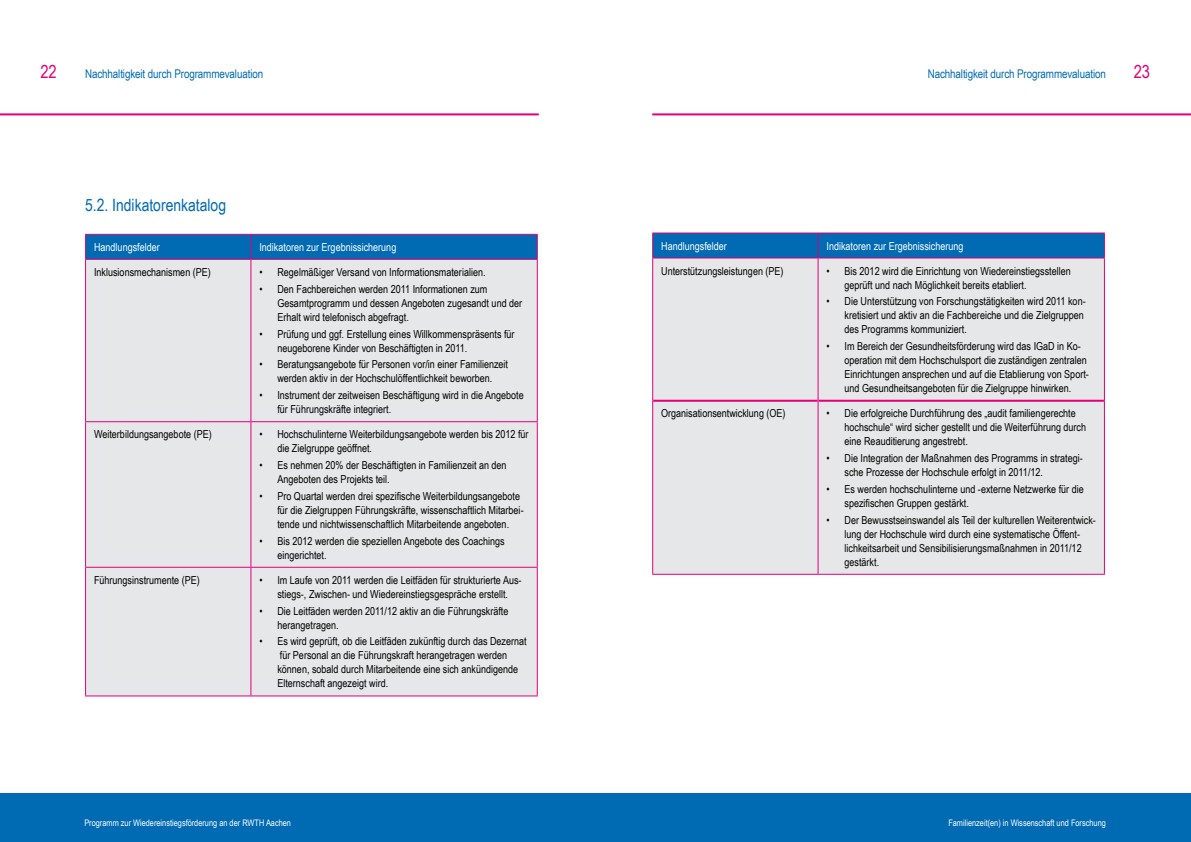
<style>
.page{position:relative;width:1191px;height:842px;background:#fff}
.page>*{position:absolute;margin:0;border:0;box-sizing:border-box;transform-origin:0 0}
.t1{font:18px "Arial Narrow";color:#e2007a}
.t2{font:17px "Arial Narrow";color:#006ab3}
.t3{font:12px "Arial Narrow";letter-spacing:-.01em;color:#006ab3}
.t4{font:11px/14px "Arial Narrow";color:#000}
.t5{font:11px "Arial Narrow";color:#fff}
.t6{font:9px "Arial Narrow";color:#fff}
</style>
<div class="page">
<div style="left:0;top:794px;width:614px;height:48px;background:#006ab3"></div>
<hr style="left:0;top:113px;width:539px;height:2px;background:#e2007a">
<div style="left:580px;top:794px;width:611px;height:48px;background:#006ab3"></div>
<hr style="left:652px;top:113px;width:539px;height:2px;background:#e2007a">
<div style="left:86px;top:260px;width:451px;height:435px;background:#e6e7e8"></div>
<svg style="left:85px;top:234px;width:453px;height:25px;background:#0a65b0"></svg>
<hr style="left:85px;top:259px;width:166px;height:1px;background:#e2007a">
<hr style="left:251px;top:259px;width:287px;height:1px;background:#e2007a">
<hr style="left:85px;top:260px;width:1px;height:161px;background:#e2007a">
<hr style="left:250px;top:260px;width:1px;height:161px;background:#e2007a">
<hr style="left:537px;top:260px;width:1px;height:161px;background:#e2007a">
<hr style="left:85px;top:421px;width:166px;height:1px;background:#e2007a">
<hr style="left:85px;top:422px;width:1px;height:145px;background:#e2007a">
<hr style="left:251px;top:421px;width:287px;height:1px;background:#e2007a">
<hr style="left:250px;top:422px;width:1px;height:145px;background:#e2007a">
<hr style="left:537px;top:422px;width:1px;height:145px;background:#e2007a">
<hr style="left:85px;top:567px;width:166px;height:1px;background:#e2007a">
<hr style="left:85px;top:568px;width:1px;height:127px;background:#e2007a">
<hr style="left:251px;top:567px;width:287px;height:1px;background:#e2007a">
<hr style="left:250px;top:568px;width:1px;height:127px;background:#e2007a">
<hr style="left:537px;top:568px;width:1px;height:127px;background:#e2007a">
<hr style="left:85px;top:695px;width:166px;height:1px;background:#e2007a">
<hr style="left:251px;top:695px;width:287px;height:1px;background:#e2007a">
<div style="left:653px;top:259px;width:451px;height:315px;background:#e6e7e8"></div>
<hr style="left:653px;top:400px;width:164px;height:2px;background:#e2007a">
<hr style="left:818px;top:400px;width:286px;height:2px;background:#e2007a">
<hr style="left:652px;top:232px;width:166px;height:1px;background:#e2007a">
<hr style="left:818px;top:232px;width:287px;height:1px;background:#e2007a">
<svg style="left:652px;top:233px;width:453px;height:25px;background:#0a65b0"></svg>
<hr style="left:652px;top:258px;width:166px;height:1px;background:#e2007a">
<hr style="left:818px;top:258px;width:287px;height:1px;background:#e2007a">
<hr style="left:652px;top:259px;width:1px;height:142px;background:#e2007a">
<hr style="left:817px;top:259px;width:1px;height:142px;background:#e2007a">
<hr style="left:1104px;top:259px;width:1px;height:142px;background:#e2007a">
<hr style="left:652px;top:401px;width:1px;height:173px;background:#e2007a">
<hr style="left:817px;top:401px;width:1px;height:173px;background:#e2007a">
<hr style="left:1104px;top:401px;width:1px;height:173px;background:#e2007a">
<hr style="left:652px;top:574px;width:166px;height:1px;background:#e2007a">
<hr style="left:818px;top:574px;width:287px;height:1px;background:#e2007a">
<h1 class="t1" style="left:40px;top:59px;width:18px">22</h1>
<p class="t3" style="left:85px;top:65px;width:180px">Nachhaltigkeit durch Programmevaluation</p>
<h2 class="t2" style="left:85px;top:192px;width:143px">5.2. Indikatorenkatalog</h2>
<p class="t5" style="left:94px;top:239px;width:67px">Handlungsfelder</p>
<p class="t5" style="left:259px;top:239px;width:138px">Indikatoren zur Ergebnissicherung</p>
<p class="t4" style="left:94px;top:265px;width:118px">Inklusionsmechanismen (PE)</p>
<p class="t4" style="left:259px;top:265px;width:228px">• Regelmäßiger Versand von Informationsmaterialien.</p>
<p class="t4" style="left:277px;top:281px;width:246px;text-indent:-18px">• Den Fachbereichen werden 2011 Informationen zum<br>Gesamtprogramm und dessen Angeboten zugesandt und der<br>Erhalt wird telefonisch abgefragt.</p>
<p class="t4" style="left:277px;top:326px;width:239px;text-indent:-18px">• Prüfung und ggf. Erstellung eines Willkommenspräsents für neugeborene Kinder von Beschäftigten in 2011.</p>
<p class="t4" style="left:259px;top:357px;width:250px;text-align:center">• Beratungsangebote für Personen vor/in einer Familienzeit werden aktiv in der Hochschulöffentlichkeit beworben.</p>
<p class="t4" style="left:277px;top:388px;width:248px;text-indent:-18px">• Instrument der zeitweisen Beschäftigung wird in die Angebote für Führungskräfte integriert.</p>
<p class="t4" style="left:94px;top:427px;width:119px">Weiterbildungsangebote (PE)</p>
<p class="t4" style="left:277px;top:427px;width:253px;text-indent:-18px">• Hochschulinterne Weiterbildungsangebote werden bis 2012 für die Zielgruppe geöffnet.</p>
<p class="t4" style="left:277px;top:458px;width:231px;text-indent:-18px">• Es nehmen 20% der Beschäftigten in Familienzeit an den<br>Angeboten des Projekts teil.</p>
<p class="t4" style="left:277px;top:489px;width:248px;text-indent:-18px">• Pro Quartal werden drei spezifische Weiterbildungsangebote für die Zielgruppen Führungskräfte, wissenschaftlich Mitarbei&shy;tende und nichtwissenschaftlich Mitarbeitende angeboten.</p>
<p class="t4" style="left:277px;top:533px;width:229px;text-indent:-18px">• Bis 2012 werden die speziellen Angebote des Coachings eingerichtet.</p>
<p class="t4" style="left:94px;top:572px;width:107px">Führungsinstrumente (PE)</p>
<p class="t4" style="left:259px;top:572px;width:264px;text-align:center">• Im Laufe von 2011 werden die Leitfäden für strukturierte Aus&shy;stiegs-, Zwischen- und Wiedereinstiegsgespräche erstellt.</p>
<p class="t4" style="left:277px;top:603px;width:233px;text-indent:-18px">• Die Leitfäden werden 2011/12 aktiv an die Führungskräfte herangetragen.</p>
<p class="t4" style="left:277px;top:634px;width:251px;text-indent:-18px">• Es wird geprüft, ob die Leitfäden zukünftig durch das Dezernat für Personal an die Führungskraft herangetragen werden können, sobald durch Mitarbeitende eine sich ankündigende Elternschaft angezeigt wird.</p>
<p class="t6" style="left:84px;top:816px;width:208px">Programm zur Wiedereinstiegsförderung an der RWTH Aachen</p>
<p class="t3" style="left:927px;top:65px;width:180px">Nachhaltigkeit durch Programmevaluation</p>
<h1 class="t1" style="left:1133px;top:59px;width:18px">23</h1>
<p class="t5" style="left:661px;top:238px;width:67px">Handlungsfelder</p>
<p class="t5" style="left:826px;top:238px;width:138px">Indikatoren zur Ergebnissicherung</p>
<p class="t4" style="left:661px;top:263px;width:124px">Unterstützungsleistungen (PE)</p>
<p class="t4" style="left:844px;top:263px;width:228px;text-indent:-18px">• Bis 2012 wird die Einrichtung von Wiedereinstiegsstellen geprüft und nach Möglichkeit bereits etabliert.</p>
<p class="t4" style="left:844px;top:294px;width:243px;text-indent:-18px">• Die Unterstützung von Forschungstätigkeiten wird 2011 kon&shy;kretisiert und aktiv an die Fachbereiche und die Zielgruppen des Programms kommuniziert.</p>
<p class="t4" style="left:844px;top:339px;width:246px;text-indent:-18px">• Im Bereich der Gesundheitsförderung wird das IGaD in Ko&shy;operation mit dem Hochschulsport die zuständigen zentralen Einrichtungen ansprechen und auf die Etablierung von Sport&shy;und Gesundheitsangeboten für die Zielgruppe hinwirken.</p>
<p class="t4" style="left:661px;top:406px;width:126px">Organisationsentwicklung (OE)</p>
<p class="t4" style="left:844px;top:406px;width:243px;text-indent:-18px">• Die erfolgreiche Durchführung des „audit familiengerechte hochschule“ wird sicher gestellt und die Weiterführung durch eine Reauditierung angestrebt.</p>
<p class="t4" style="left:844px;top:451px;width:240px;text-indent:-18px">• Die Integration der Maßnahmen des Programms in strategi&shy;sche Prozesse der Hochschule erfolgt in 2011/12.</p>
<p class="t4" style="left:844px;top:482px;width:241px;text-indent:-18px">• Es werden hochschulinterne und -externe Netzwerke für die spezifischen Gruppen gestärkt.</p>
<p class="t4" style="left:844px;top:512px;width:253px;text-indent:-18px">• Der Bewusstseinswandel als Teil der kulturellen Weiterentwick&shy;lung der Hochschule wird durch eine systematische Öffent&shy;lichkeitsarbeit und Sensibilisierungsmaßnahmen in 2011/12 gestärkt.</p>
<p class="t6" style="left:948px;top:816px;width:159px">Familienzeit(en) in Wissenschaft und Forschung</p>
</div>
